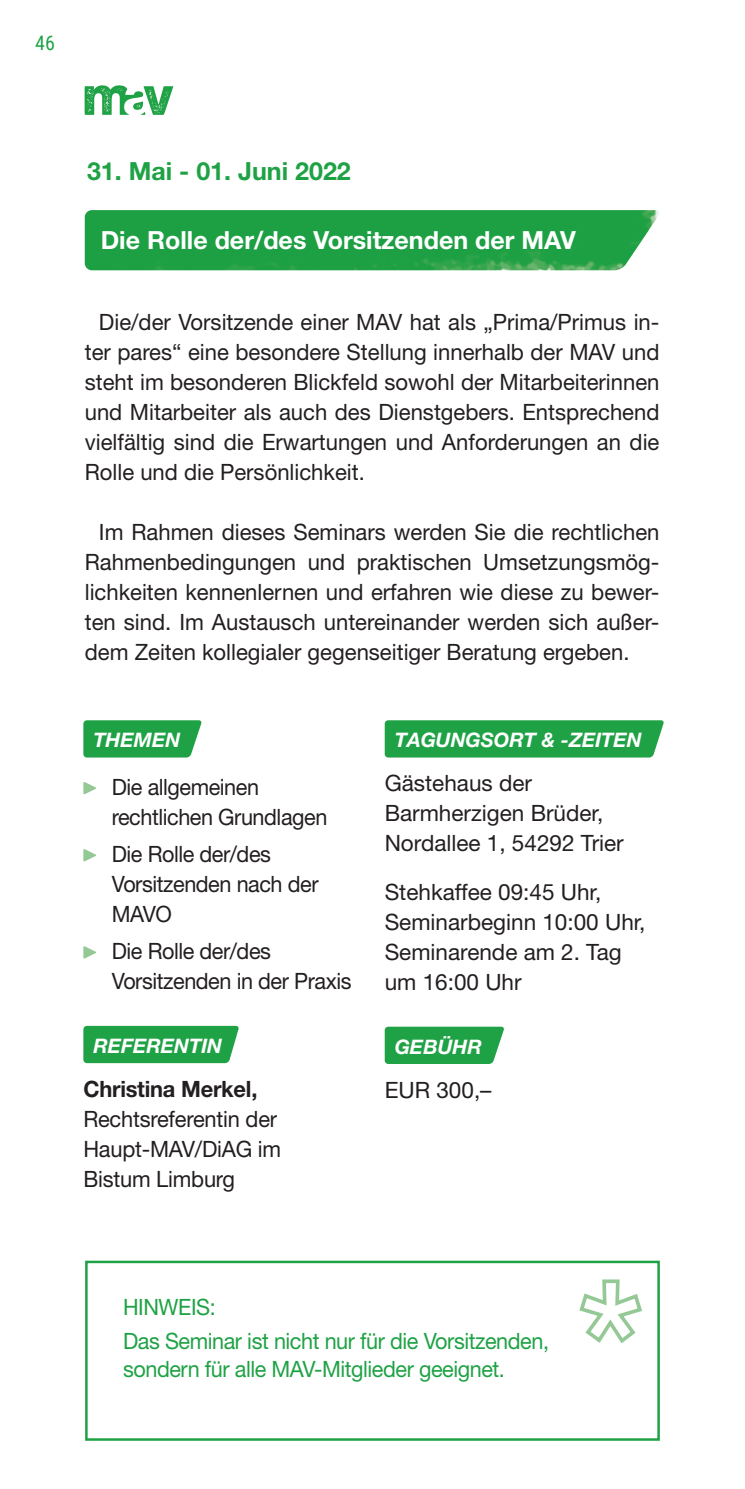
<style>
.page{position:relative;width:745px;height:1489px;background:#fff}
.page>*{position:absolute;margin:0;border:0;box-sizing:border-box;transform-origin:0 0}
.t1{font:700 25px "Helvetica Neue LT Std";color:#fff}
.t2{font:700 25px "Helvetica Neue LT Std";color:#1fa245}
.t3{font:22.5px/30px "Helvetica Neue LT Std";color:#231f20}
.t4{font:22.5px/30px "Helvetica Neue LT Std";letter-spacing:-.02em;color:#231f20;scale:.96 1}
.t5{font:22.5px/34.5px "Helvetica Neue LT Std";letter-spacing:-.02em;color:#1fa245;scale:.96 1}
.t6{font:700 22.5px "Helvetica Neue LT Std";letter-spacing:-.01em;color:#231f20}
.t7{font:italic 700 20px "Helvetica Neue CE";color:#fff}
.t8{font:20px "Roboto Condensed";color:#1fa245}
</style>
<div class="page">
<svg style="left:83px;top:720px;width:119px;height:37px;background:#2ca750"></svg>
<svg style="left:83px;top:782px;width:13px;height:12px"></svg>
<svg style="left:83px;top:849px;width:13px;height:12px"></svg>
<svg style="left:83px;top:946px;width:13px;height:12px"></svg>
<div style="left:83px;top:1025px;width:156px;height:38px;background:#1fa245"></div>
<div style="left:384px;top:720px;width:279px;height:37px;background:#1fa245"></div>
<svg style="left:384px;top:1026px;width:120px;height:37px;background:#2ea851"></svg>
<img style="left:85px;top:210px;width:574px;height:60px">
<div style="left:85px;top:1260px;width:574px;height:180px;border:2px solid #1fa245"></div>
<svg style="left:576px;top:1260px;width:68px;height:84px"></svg>
<img style="left:85px;top:85px;width:88px;height:30px">
<p class="t8" style="left:35px;top:29px;width:21px">46</p>
<p class="t2" style="left:87px;top:156px;width:265px">31. Mai - 01. Juni 2022</p>
<p class="t1" style="left:101px;top:224px;width:476px">Die Rolle der/des Vorsitzenden der MAV</p>
<p class="t3" style="left:85px;top:307px;width:576px;text-align:justify;text-indent:14px">Die/der Vorsitzende einer MAV hat als „Prima/Primus in&shy;ter pares“ eine besondere Stellung innerhalb der MAV und steht im besonderen Blickfeld sowohl der Mitarbeiterinnen und Mitarbeiter als auch des Dienstgebers. Entsprechend vielfältig sind die Erwartungen und Anforderungen an die Rolle und die Persönlichkeit.</p>
<p class="t3" style="left:85px;top:517px;width:576px;text-align:justify;text-indent:14px">Im Rahmen dieses Seminars werden Sie die rechtlichen Rahmenbedingungen und praktischen Umsetzungsmög&shy;lichkeiten kennenlernen und erfahren wie diese zu bewer&shy;ten sind. Im Austausch untereinander werden sich außer&shy;dem Zeiten kollegialer gegenseitiger Beratung ergeben.</p>
<p class="t7" style="left:93px;top:727px;width:88px">THEMEN</p>
<p class="t4" style="left:112px;top:771px;width:226px">Die allgemeinen rechtlichen Grundlagen</p>
<p class="t4" style="left:112px;top:838px;width:217px">Die Rolle der/des<br>Vorsitzenden nach der<br>MAVO</p>
<p class="t4" style="left:112px;top:935px;width:251px">Die Rolle der/des<br>Vorsitzenden in der Praxis</p>
<p class="t7" style="left:93px;top:1033px;width:130px">REFERENTIN</p>
<p class="t6" style="left:83px;top:1074px;width:175px">Christina Merkel,</p>
<p class="t3" style="left:83px;top:1103px;width:199px">Rechtsreferentin der<br>Haupt-MAV/DiAG im<br>Bistum Limburg</p>
<p class="t7" style="left:394px;top:727px;width:248px">TAGUNGSORT &amp; -ZEITEN</p>
<p class="t3" style="left:384px;top:767px;width:240px">Gästehaus der<br>Barmherzigen Brüder,<br>Nordallee 1, 54292 Trier</p>
<p class="t3" style="left:384px;top:876px;width:262px">Stehkaffee 09:45 Uhr,<br>Seminarbeginn 10:00 Uhr,<br>Seminarende am 2. Tag um 16:00 Uhr</p>
<p class="t7" style="left:394px;top:1034px;width:89px">GEBÜHR</p>
<p class="t3" style="left:384px;top:1074px;width:108px">EUR 300,–</p>
<p class="t5" style="left:123px;top:1288px;width:445px">HINWEIS:<br>Das Seminar ist nicht nur für die Vorsitzenden,</p>
<p class="t5" style="left:123px;top:1351px;width:399px">sondern für alle MAV-Mitglieder geeignet.</p>
</div>
